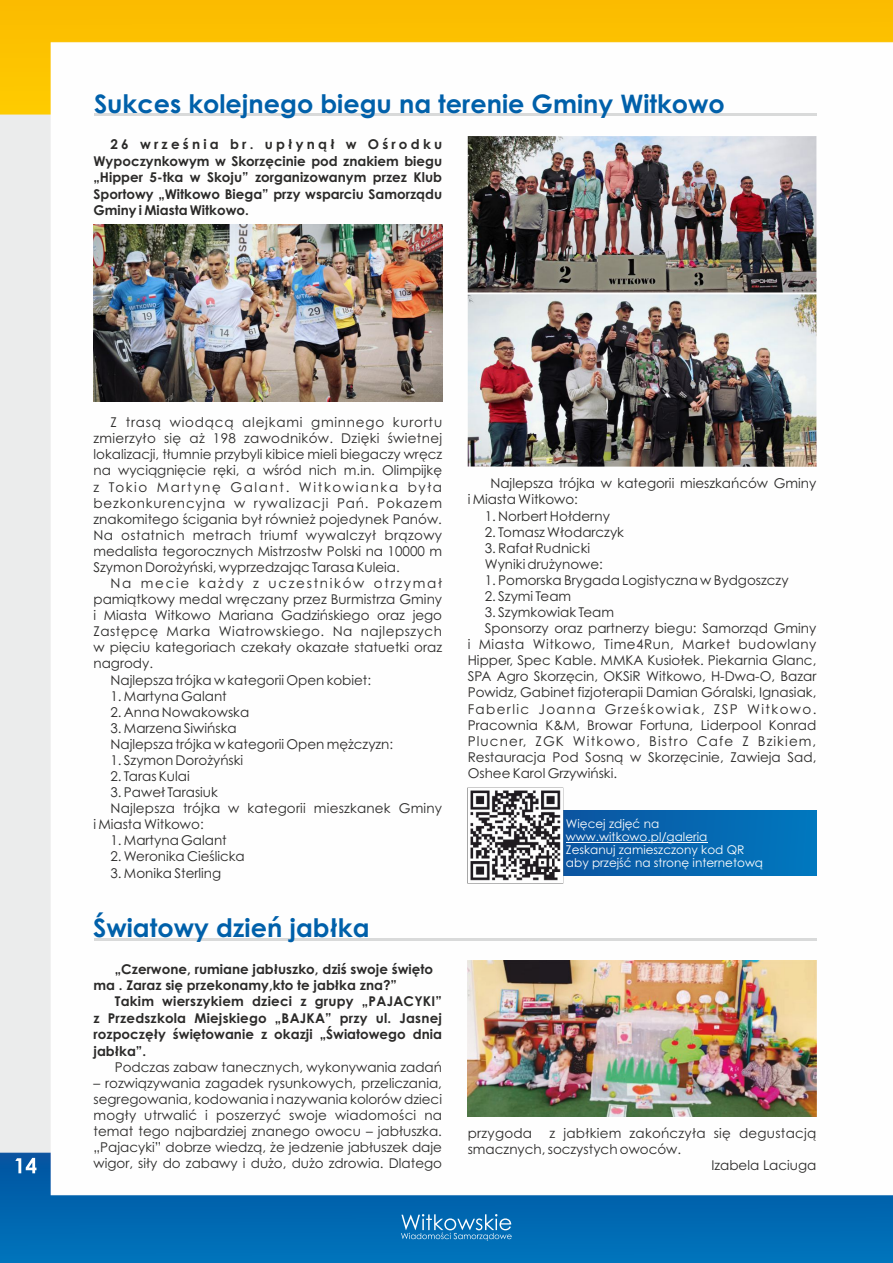
<style>
.page{position:relative;width:893px;height:1263px;background:#fff}
.page>*{position:absolute;margin:0;border:0;box-sizing:border-box;transform-origin:0 0}
.t1{font:700 25.5px "Century Gothic";color:#0060aa}
.t2{font:13.5px/16px "Century Gothic";color:#2b2a29;text-align:justify}
.t3{font:700 13.5px/16.4px "Century Gothic";color:#2b2a29;text-align:justify}
.t4{font:13.5px "Century Gothic";letter-spacing:.02em;color:#2b2a29}
.t5{font:13.5px "Century Gothic";letter-spacing:.035em;color:#2b2a29}
.t6{font:13.5px "Century Gothic";letter-spacing:.08em;color:#2b2a29}
.t7{font:13.5px "Century Gothic";letter-spacing:.1em;color:#2b2a29}
.t8{font:12px/12.9px "Century Gothic";color:#fefefe}
</style>
<div class="page">
<img style="left:0;top:0;width:893px;height:1263px">
<svg style="left:401px;top:1214px;width:111px;height:27px;background:#3287c1"></svg>
<svg style="left:15px;top:1158px;width:21px;height:15px"></svg>
<hr style="left:94px;top:114px;width:722px;height:2px;background:#d9dada">
<div style="left:562px;top:810px;width:254px;height:65px;background:linear-gradient(to right,#0c54a0,#0078bf)"></div>
<hr style="left:566px;top:842px;width:141px;height:1px;background:#fefefe">
<svg style="left:467px;top:787px;width:97px;height:97px"></svg>
<img style="left:94px;top:225px;width:348px;height:176px">
<img style="left:468px;top:136px;width:348px;height:156px">
<img style="left:468px;top:294px;width:348px;height:173px">
<hr style="left:94px;top:938px;width:722px;height:2px;background:#d9dada">
<img style="left:468px;top:960px;width:349px;height:156px">
<img style="left:468px;top:789px;width:94px;height:93px">
<h1 class="t1" style="left:94px;top:94px;width:632px">Sukces kolejnego biegu na terenie Gminy Witkowo</h1>
<p class="t3" style="left:93px;top:138px;width:350px;text-indent:17px">26 września br. upłynął w Ośrodku Wypoczynkowym w Skorzęcinie pod znakiem biegu „Hipper 5-tka w Skoju” zorganizowanym przez Klub Sportowy „Witkowo Biega” przy wsparciu Samorządu Gminy i Miasta Witkowo.</p>
<p class="t2" style="left:93px;top:415px;width:350px;text-indent:17px">Z trasą wiodącą alejkami gminnego kurortu zmierzyło się aż 198 zawodników. Dzięki świetnej lokalizacji, tłumnie przybyli kibice mieli biegaczy wręcz na wyciągnięcie ręki, a wśród nich m.in. Olimpijkę z Tokio Martynę Galant. Witkowianka była bezkonkurencyjna w rywalizacji Pań. Pokazem znakomitego ścigania był również pojedynek Panów.<br>Na ostatnich metrach triumf wywalczył brązowy medalista tegorocznych Mistrzostw Polski na 10000 m Szymon Dorożyński, wyprzedzając Tarasa Kuleia.</p>
<p class="t2" style="left:93px;top:576px;width:350px;text-indent:17px">Na mecie każdy z uczestników otrzymał pamiątkowy medal wręczany przez Burmistrza Gminy i Miasta Witkowo Mariana Gadzińskiego oraz jego Zastępcę Marka Wiatrowskiego. Na najlepszych w pięciu kategoriach czekały okazałe statuetki oraz nagrody.</p>
<p class="t2" style="left:110px;top:673px;width:262px">Najlepsza trójka w kategorii Open kobiet:</p>
<p class="t2" style="left:110px;top:689px;width:118px">1. Martyna Galant</p>
<p class="t2" style="left:110px;top:721px;width:128px">3. Marzena Siwińska</p>
<p class="t2" style="left:110px;top:705px;width:140px">2. Anna Nowakowska</p>
<p class="t2" style="left:110px;top:737px;width:284px">Najlepsza trójka w kategorii Open mężczyzn:</p>
<p class="t2" style="left:110px;top:753px;width:134px">1. Szymon Dorożyński</p>
<p class="t2" style="left:110px;top:769px;width:81px">2. Taras Kulai</p>
<p class="t2" style="left:110px;top:785px;width:109px">3. Paweł Tarasiuk</p>
<p class="t2" style="left:93px;top:801px;width:350px;text-indent:17px">Najlepsza trójka w kategorii mieszkanek Gminy i Miasta Witkowo:</p>
<p class="t2" style="left:110px;top:834px;width:118px">1. Martyna Galant</p>
<p class="t2" style="left:110px;top:850px;width:136px">2. Weronika Cieślicka</p>
<p class="t2" style="left:110px;top:866px;width:112px">3. Monika Sterling</p>
<h1 class="t1" style="left:93px;top:918px;width:278px">Światowy dzień jabłka</h1>
<p class="t3" style="left:94px;top:962px;width:341px;text-indent:21px">„Czerwone, rumiane jabłuszko, dziś swoje święto ma . Zaraz się przekonamy,kto te jabłka zna?”</p>
<p class="t3" style="left:94px;top:994px;width:350px;text-indent:21px">Takim wierszykiem dzieci z grupy „PAJACYKI” z Przedszkola Miejskiego „BAJKA” przy ul. Jasnej rozpoczęły świętowanie z okazji „Światowego dnia jabłka”.</p>
<p class="t2" style="left:115px;top:1060px;width:329px">Podczas zabaw tanecznych, wykonywania zadań</p>
<p class="t2" style="left:94px;top:1076px;width:350px">– rozwiązywania zagadek rysunkowych, przeliczania, segregowania, kodowania i nazywania kolorów dzieci mogły utrwalić i poszerzyć swoje wiadomości na temat tego najbardziej znanego owocu – jabłuszka. „Pajacyki” dobrze wiedzą, że jedzenie jabłuszek daje wigor, siły do zabawy i dużo, dużo zdrowia. Dlatego</p>
<p class="t2" style="left:468px;top:477px;width:350px;text-indent:23px">Najlepsza trójka w kategorii mieszkańców Gminy i Miasta Witkowo:</p>
<p class="t2" style="left:485px;top:525px;width:141px">2. Tomasz Włodarczyk</p>
<p class="t2" style="left:485px;top:541px;width:120px">3. Rafał Rudnicki<br>Wyniki drużynowe:</p>
<p class="t2" style="left:485px;top:605px;width:131px">3. Szymkowiak Team</p>
<p class="t2" style="left:485px;top:621px;width:333px">Sponsorzy oraz partnerzy biegu: Samorząd Gminy</p>
<p class="t5" style="left:468px;top:639px;width:350px">i Miasta Witkowo, Time4Run, Market budowlany</p>
<p class="t2" style="left:468px;top:654px;width:350px">Hipper, Spec Kable. MMKA Kusiołek. Piekarnia Glanc,</p>
<p class="t2" style="left:468px;top:670px;width:350px">SPA Agro Skorzęcin, OKSiR Witkowo, H-Dwa-O, Bazar</p>
<p class="t2" style="left:468px;top:686px;width:350px">Powidz, Gabinet fizjoterapii Damian Góralski, Ignasiak,</p>
<p class="t7" style="left:468px;top:703px;width:350px">Faberlic Joanna Grześkowiak, ZSP Witkowo.</p>
<p class="t2" style="left:468px;top:718px;width:350px">Pracownia K&amp;M, Browar Fortuna, Liderpool Konrad</p>
<p class="t6" style="left:468px;top:736px;width:350px">Plucner, ZGK Witkowo, Bistro Cafe Z Bzikiem,</p>
<p class="t2" style="left:468px;top:750px;width:350px">Restauracja Pod Sosną w Skorzęcinie, Zawieja Sad,</p>
<p class="t2" style="left:468px;top:766px;width:151px">Oshee Karol Grzywiński.</p>
<p class="t8" style="left:566px;top:819px;width:199px">Więcej zdjęć na www.witkowo.pl/galeria<br>Zeskanuj zamieszczony kod QR aby przejść na stronę internetową</p>
<p class="t2" style="left:485px;top:509px;width:127px">1. Norbert Hołderny</p>
<p class="t2" style="left:485px;top:573px;width:305px">1. Pomorska Brygada Logistyczna w Bydgoszczy</p>
<p class="t2" style="left:485px;top:589px;width:88px">2. Szymi Team</p>
<p class="t4" style="left:468px;top:1128px;width:66px">przygoda</p>
<p class="t4" style="left:550px;top:1128px;width:268px">z jabłkiem zakończyła się degustacją</p>
<p class="t2" style="left:468px;top:1142px;width:215px">smacznych, soczystych owoców.</p>
<p class="t2" style="left:711px;top:1158px;width:107px">Izabela Laciuga</p>
</div>
